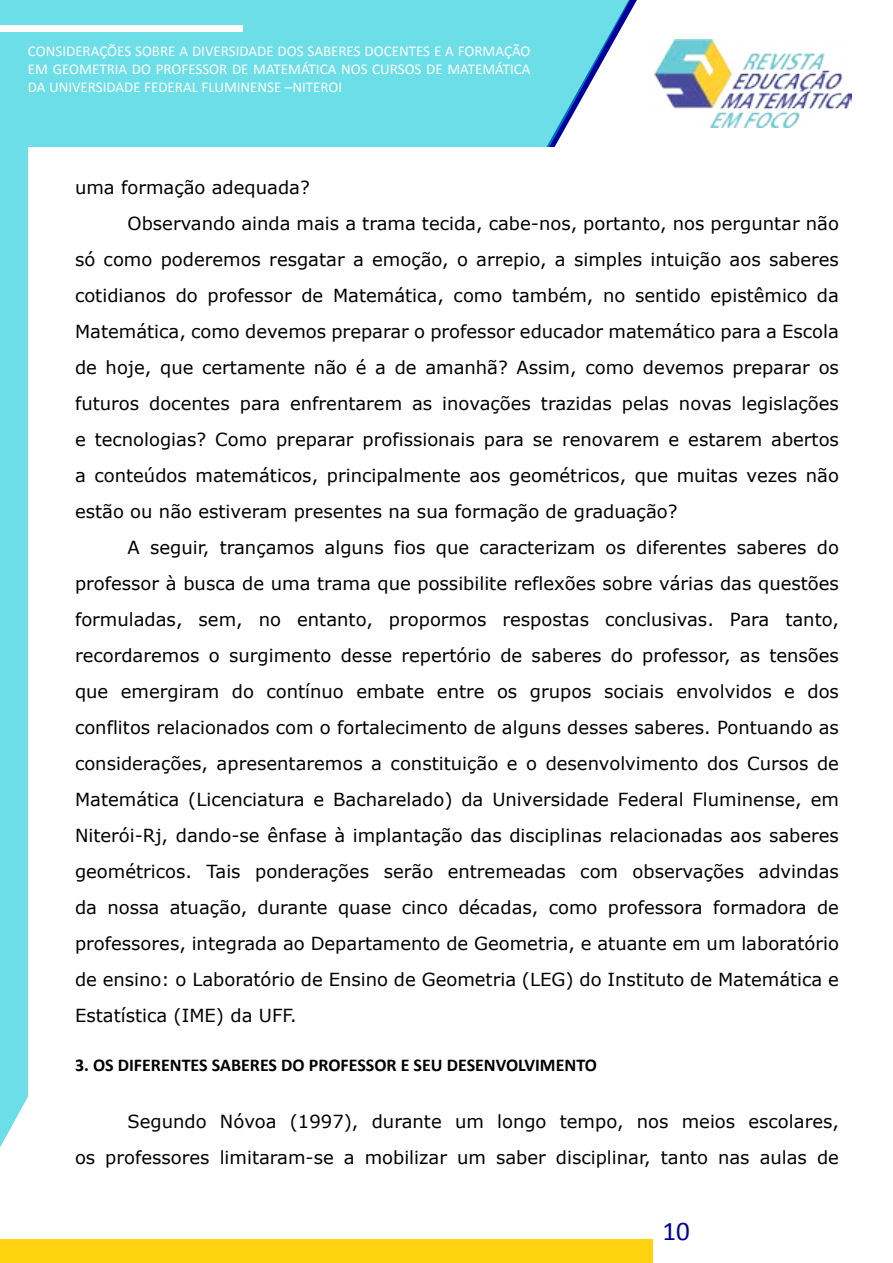
<style>
.page{position:relative;width:893px;height:1263px;background:#fff}
.page>*{position:absolute;margin:0;border:0;box-sizing:border-box;transform-origin:0 0}
.t1{font:27px "Calibri";color:#00009c}
.t2{font:18px/36px "Verdana";color:#000;text-align:right}
.t3{font:700 18px "Calibri";color:#000}
.t4{font:15px/18px "Calibri";color:#fff;text-align:justify}
</style>
<div class="page">
<img style="left:654px;top:39px;width:197px;height:88px">
<div style="left:0;top:0;width:630px;height:1147px;background:#6cdee7"></div>
<div style="left:0;top:25px;width:242px;height:6px;background:#fff"></div>
<div style="left:0;top:1239px;width:653px;height:24px;background:#ffd20f"></div>
<div style="left:28px;top:148px;width:835px;height:1074px;background:#fff"></div>
<p class="t4" style="left:28px;top:42px;width:504px">CONSIDERAÇÕES SOBRE A DIVERSIDADE DOS SABERES DOCENTES E A FORMAÇÃO EM GEOMETRIA DO PROFESSOR DE MATEMÁTICA NOS CURSOS DE MATEMÁTICA DA UNIVERSIDADE FEDERAL FLUMINENSE –NITEROI</p>
<p class="t2" style="left:75px;top:169px;width:236px">uma formação adequada?</p>
<p class="t2" style="left:128px;top:205px;width:713px">Observando ainda mais a trama tecida, cabe-nos, portanto, nos perguntar não</p>
<p class="t2" style="left:75px;top:241px;width:765px">só como poderemos resgatar a emoção, o arrepio, a simples intuição aos saberes</p>
<p class="t2" style="left:75px;top:277px;width:765px">cotidianos do professor de Matemática, como também, no sentido epistêmico da</p>
<p class="t2" style="left:75px;top:313px;width:765px">Matemática, como devemos preparar o professor educador matemático para a Escola</p>
<p class="t2" style="left:75px;top:349px;width:765px">de hoje, que certamente não é a de amanhã? Assim, como devemos preparar os</p>
<p class="t2" style="left:75px;top:385px;width:765px">futuros docentes para enfrentarem as inovações trazidas pelas novas legislações</p>
<p class="t2" style="left:75px;top:421px;width:765px">e tecnologias? Como preparar profissionais para se renovarem e estarem abertos</p>
<p class="t2" style="left:75px;top:457px;width:765px">a conteúdos matemáticos, principalmente aos geométricos, que muitas vezes não</p>
<p class="t2" style="left:75px;top:493px;width:604px">estão ou não estiveram presentes na sua formação de graduação?</p>
<p class="t2" style="left:128px;top:529px;width:713px">A seguir, trançamos alguns fios que caracterizam os diferentes saberes do</p>
<p class="t2" style="left:75px;top:565px;width:765px">professor à busca de uma trama que possibilite reflexões sobre várias das questões</p>
<p class="t2" style="left:75px;top:601px;width:765px">formuladas, sem, no entanto, propormos respostas conclusivas. Para tanto,</p>
<p class="t2" style="left:75px;top:637px;width:765px">recordaremos o surgimento desse repertório de saberes do professor, as tensões</p>
<p class="t2" style="left:75px;top:673px;width:765px">que emergiram do contínuo embate entre os grupos sociais envolvidos e dos</p>
<p class="t2" style="left:75px;top:709px;width:765px">conflitos relacionados com o fortalecimento de alguns desses saberes. Pontuando as</p>
<p class="t2" style="left:75px;top:745px;width:765px">considerações, apresentaremos a constituição e o desenvolvimento dos Cursos de</p>
<p class="t2" style="left:75px;top:781px;width:765px">Matemática (Licenciatura e Bacharelado) da Universidade Federal Fluminense, em</p>
<p class="t2" style="left:75px;top:817px;width:765px">Niterói-Rj, dando-se ênfase à implantação das disciplinas relacionadas aos saberes</p>
<p class="t2" style="left:75px;top:853px;width:765px">geométricos. Tais ponderações serão entremeadas com observações advindas</p>
<p class="t2" style="left:75px;top:889px;width:765px">da nossa atuação, durante quase cinco décadas, como professora formadora de</p>
<p class="t2" style="left:75px;top:925px;width:765px">professores, integrada ao Departamento de Geometria, e atuante em um laboratório</p>
<p class="t2" style="left:75px;top:961px;width:765px">de ensino: o Laboratório de Ensino de Geometria (LEG) do Instituto de Matemática e</p>
<p class="t2" style="left:75px;top:997px;width:223px">Estatística (IME) da UFF.</p>
<p class="t3" style="left:75px;top:1053px;width:523px">3. OS DIFERENTES SABERES DO PROFESSOR E SEU DESENVOLVIMENTO</p>
<p class="t2" style="left:75px;top:1103px;width:765px">Segundo Nóvoa (1997), durante um longo tempo, nos meios escolares,<br>os professores limitaram-se a mobilizar um saber disciplinar, tanto nas aulas de</p>
<h1 class="t1" style="left:662px;top:1213px;width:29px">10</h1>
</div>
